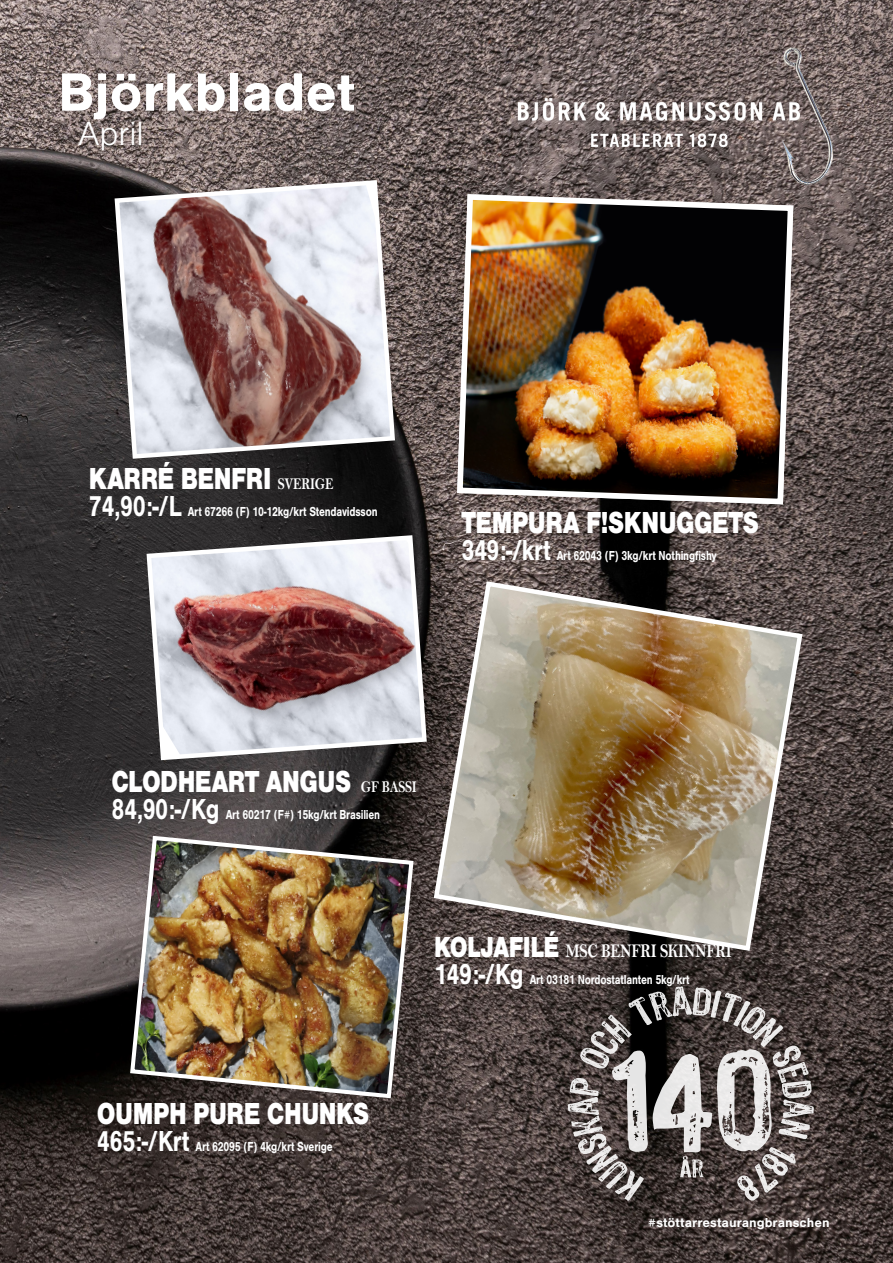
<style>
.page{position:relative;width:893px;height:1263px;background:#fff}
.page>*{position:absolute;margin:0;border:0;box-sizing:border-box;transform-origin:0 0}
.t1{font:700 55.8px "Nimbus San";color:#fff}
.t2{font:300 34.8px "Nimbus San";color:#fff}
.t3{font:900 31.5px "Nimbus San";letter-spacing:-.02em;color:#fff;scale:.78 1}
.t4{font:700 30px "Nimbus San";letter-spacing:-.02em;color:#fff;scale:.78 1}
.t5{font:19.5px "Bell MT Bold";letter-spacing:-.02em;color:#fff;scale:.78 1}
.Styckeformat_1_-_bold{font:700 13.5px "Nimbus San";letter-spacing:-.02em;color:#fff;scale:.78 1}
.Styckeformat_1_-_bold-2{font:700 13.5px "Nimbus San";color:#fff}
.s1{font-family:"Bell MT Bold";font-weight:400;font-size:16.5px}
.s2{font-family:"Nimbus San";font-weight:900;font-size:30px}
</style>
<div class="page">
<img style="left:0;top:0;width:893px;height:1263px">
<img style="left:776px;top:42px;width:61px;height:148px">
<img style="left:582px;top:128px;width:153px;height:24px">
<img style="left:510px;top:93px;width:292px;height:34px">
<svg style="left:538px;top:1100px;width:2px;height:18px"></svg>
<svg style="left:568px;top:986px;width:246px;height:215px;background:#6c6664"></svg>
<svg style="left:112px;top:178px;width:285px;height:283px;background:#a59394"></svg>
<svg style="left:144px;top:533px;width:285px;height:230px;background:#a39195"></svg>
<img style="left:128px;top:834px;width:288px;height:266px">
<img style="left:454px;top:191px;width:342px;height:316px">
<img style="left:431px;top:579px;width:374px;height:374px">
<p class="t1" style="left:58px;top:61px;width:298px">Björkbladet</p>
<p class="t2" style="left:78px;top:116px;width:67px">April</p>
<p class="t3" style="left:89px;top:460px;width:315px">KARRÉ BENFRI <span class="s1">SVERIGE</span></p>
<p class="t4" style="left:89px;top:489px;width:121px">74,90:-/L</p>
<p class="Styckeformat_1_-_bold" style="left:188px;top:504px;width:245px">Art 67266 (F) 10-12kg/krt Stendavidsson</p>
<p class="t3" style="left:461px;top:505px;width:383px">TEMPURA F!SKNUGGETS</p>
<p class="t4" style="left:461px;top:534px;width:116px">349:-/krt</p>
<p class="Styckeformat_1_-_bold" style="left:557px;top:548px;width:207px">Art 62043 (F) 3kg/krt Nothingfishy</p>
<p class="t3" style="left:111px;top:763px;width:393px">CLODHEART ANGUS <span class="s1">GF BASSI</span></p>
<p class="t4" style="left:111px;top:792px;width:140px">84,90:-/Kg</p>
<p class="Styckeformat_1_-_bold" style="left:226px;top:807px;width:200px">Art 60217 (F#) 15kg/krt Brasilien</p>
<p class="t5" style="left:434px;top:939px;width:383px"><span class="s2">KOLJAFILÉ</span> MSC BENFRI SKINNFRI</p>
<p class="t4" style="left:434px;top:957px;width:116px">149:-/Kg</p>
<p class="Styckeformat_1_-_bold" style="left:530px;top:971px;width:207px">Art 03181 Nordostatlanten 5kg/krt</p>
<p class="t3" style="left:97px;top:1095px;width:351px">OUMPH PURE CHUNKS</p>
<p class="t4" style="left:97px;top:1124px;width:120px">465:-/Krt</p>
<p class="Styckeformat_1_-_bold" style="left:196px;top:1138px;width:177px">Art 62095 (F) 4kg/krt Sverige</p>
<p class="Styckeformat_1_-_bold-2" style="left:648px;top:1215px;width:184px">#stöttarrestaurangbranschen</p>
</div>
